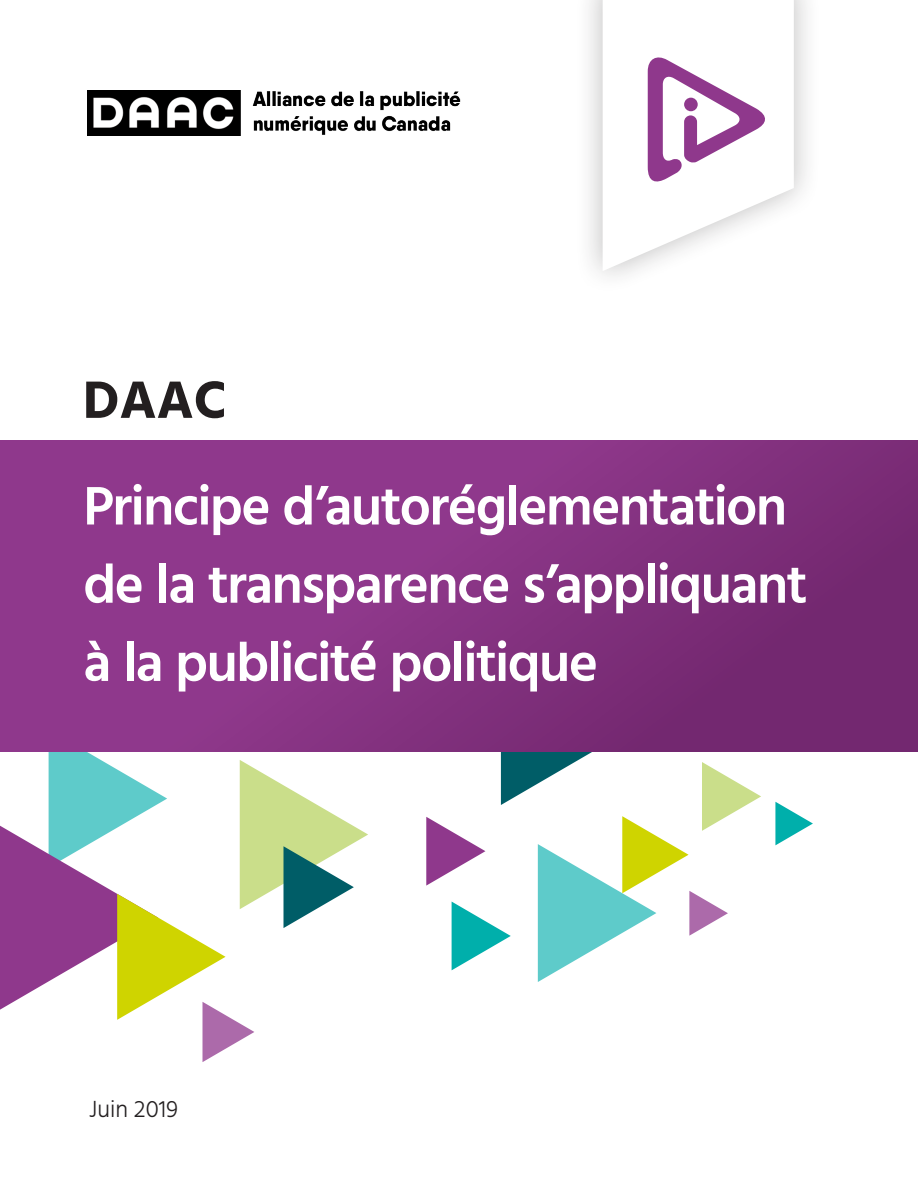
<style>
.page{position:relative;width:918px;height:1188px;background:#fff}
.page>*{position:absolute;margin:0;border:0;box-sizing:border-box;transform-origin:0 0}
.t1{font:600 55.5px/78.2px "Hind Madurai";letter-spacing:-.03em;color:#fff}
.t2{font:700 53.85px "Hind Madurai";color:#231f20}
.t3{font:300 24px "Hind Madurai";color:#231f20}
</style>
<div class="page">
<img style="left:87px;top:91px;width:374px;height:44px">
<svg style="left:775px;top:802px;width:38px;height:43px"></svg>
<svg style="left:426px;top:751px;width:335px;height:231px"></svg>
<div style="left:0;top:440px;width:918px;height:311px;background:linear-gradient(to right,#953c92,#762a72)"></div>
<div style="left:575px;top:0;width:247px;height:295px;background:#231f20;opacity:.3"></div>
<svg style="left:603px;top:0;width:191px;height:271px"></svg>
<svg style="left:648px;top:54px;width:121px;height:130px"></svg>
<div style="left:684px;top:98px;width:14px;height:13px;background:#8f388c;border-radius:50%"></div>
<svg style="left:0;top:730px;width:368px;height:332px"></svg>
<h1 class="t2" style="left:83px;top:365px;width:145px">DAAC</h1>
<h1 class="t1" style="left:83px;top:470px;width:726px">Principe d’autoréglementation de la transparence s’appliquant à la publicité politique</h1>
<p class="t3" style="left:89px;top:1095px;width:91px">Juin 2019</p>
</div>
